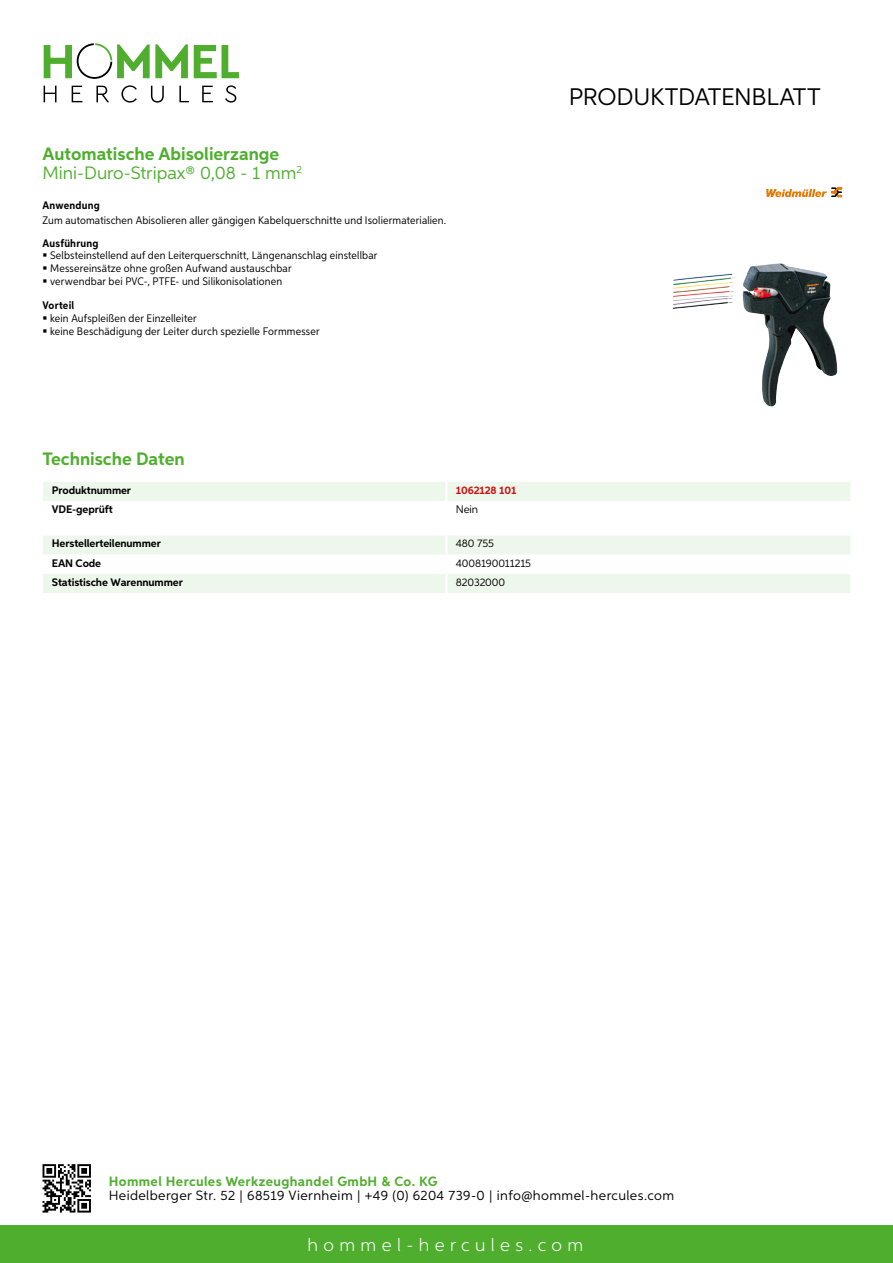
<style>
.page{position:relative;width:893px;height:1263px;background:#fff}
.page>*{position:absolute;margin:0;border:0;box-sizing:border-box;transform-origin:0 0}
.t1{font:24px "Aspira";letter-spacing:-.01em;color:#000}
.t2{font:700 18px/19.8px "Aspira";color:#50ae2f}
.t3{font:300 18px "Aspira";letter-spacing:.3em;color:#fff}
.t4{font:13.5px "Aspira";letter-spacing:.03em;color:#000}
.t5{font:700 13.5px "Aspira";letter-spacing:.03em;color:#50ae2f}
.t6{font:10.95px/12.8px "Aspira Nar";letter-spacing:.015em;color:#000}
.t7{font:700 10.95px "Aspira";letter-spacing:-.01em;color:#000}
.t8{font:10.95px "Aspira";letter-spacing:-.01em;color:#000}
.t9{font:700 10.95px "Aspira Nar";letter-spacing:.02em;color:#000}
.t10{font:700 10.95px "Aspira";letter-spacing:-.01em;color:#cd1013}
.s1{font-weight:400}
</style>
<div class="page">
<div style="left:0;top:1226px;width:893px;height:37px;background:#50ae2f"></div>
<svg style="left:43px;top:1164px;width:48px;height:48px"></svg>
<svg style="left:194px;top:45px;width:45px;height:33px"></svg>
<svg style="left:44px;top:43px;width:144px;height:36px"></svg>
<svg style="left:44px;top:86px;width:13px;height:16px"></svg>
<svg style="left:72px;top:86px;width:10px;height:16px"></svg>
<svg style="left:96px;top:86px;width:13px;height:16px"></svg>
<svg style="left:121px;top:85px;width:16px;height:18px"></svg>
<svg style="left:151px;top:86px;width:13px;height:17px"></svg>
<svg style="left:179px;top:86px;width:10px;height:16px"></svg>
<svg style="left:202px;top:86px;width:11px;height:16px"></svg>
<svg style="left:225px;top:85px;width:11px;height:18px"></svg>
<div style="left:43px;top:482px;width:807px;height:19px;background:#eef7eb"></div>
<svg style="left:43px;top:536px;width:807px;height:57px"></svg>
<hr style="left:445px;top:574px;width:3px;height:19px;background:#fff">
<img style="left:673px;top:263px;width:165px;height:144px">
<svg style="left:766px;top:187px;width:76px;height:10px"></svg>
<h2 class="t2" style="left:43px;top:144px;width:261px">Automatische Abisolierzange<br><span class="s1">Mini-Duro-Stripax® 0,08 - 1 mm</span><sup>2</sup></h2>
<p class="t9" style="left:43px;top:199px;width:59px">Anwendung</p>
<p class="t6" style="left:43px;top:214px;width:405px">Zum automatischen Abisolieren aller gängigen Kabelquerschnitte und Isoliermaterialien.</p>
<p class="t9" style="left:43px;top:236px;width:58px">Ausführung</p>
<p class="t6" style="left:50px;top:249px;width:329px">Selbsteinstellend auf den Leiterquerschnitt, Längenanschlag einstellbar<br>Messereinsätze ohne großen Aufwand austauschbar<br>verwendbar bei PVC-, PTFE- und Silikonisolationen</p>
<p class="t9" style="left:43px;top:299px;width:33px">Vorteil</p>
<p class="t6" style="left:50px;top:312px;width:271px">kein Aufspleißen der Einzelleiter<br>keine Beschädigung der Leiter durch spezielle Formmesser</p>
<h1 class="t1" style="left:569px;top:82px;width:253px">Produktdatenblatt</h1>
<h2 class="t2" style="left:43px;top:449px;width:144px">Technische Daten</h2>
<p class="t7" style="left:52px;top:483px;width:81px">Produktnummer</p>
<p class="t10" style="left:456px;top:483px;width:62px">1062128 101</p>
<p class="t7" style="left:52px;top:502px;width:63px">VDE-geprüft</p>
<p class="t8" style="left:456px;top:502px;width:24px">Nein</p>
<p class="t7" style="left:52px;top:537px;width:111px">Herstellerteilenummer</p>
<p class="t8" style="left:456px;top:537px;width:40px">480 755</p>
<p class="t7" style="left:52px;top:556px;width:51px">EAN Code</p>
<p class="t8" style="left:456px;top:556px;width:77px">4008190011215</p>
<p class="t7" style="left:52px;top:575px;width:132px">Statistische Warennummer</p>
<p class="t8" style="left:456px;top:575px;width:51px">82032000</p>
<p class="t5" style="left:109px;top:1172px;width:330px">Hommel Hercules Werkzeughandel GmbH &amp; Co. KG</p>
<p class="t4" style="left:109px;top:1187px;width:567px">Heidelberger Str. 52 | 68519 Viernheim | +49 (0) 6204 739-0 | info@hommel-hercules.com</p>
<h2 class="t3" style="left:307px;top:1234px;width:277px">hommel-hercules.com</h2>
</div>
